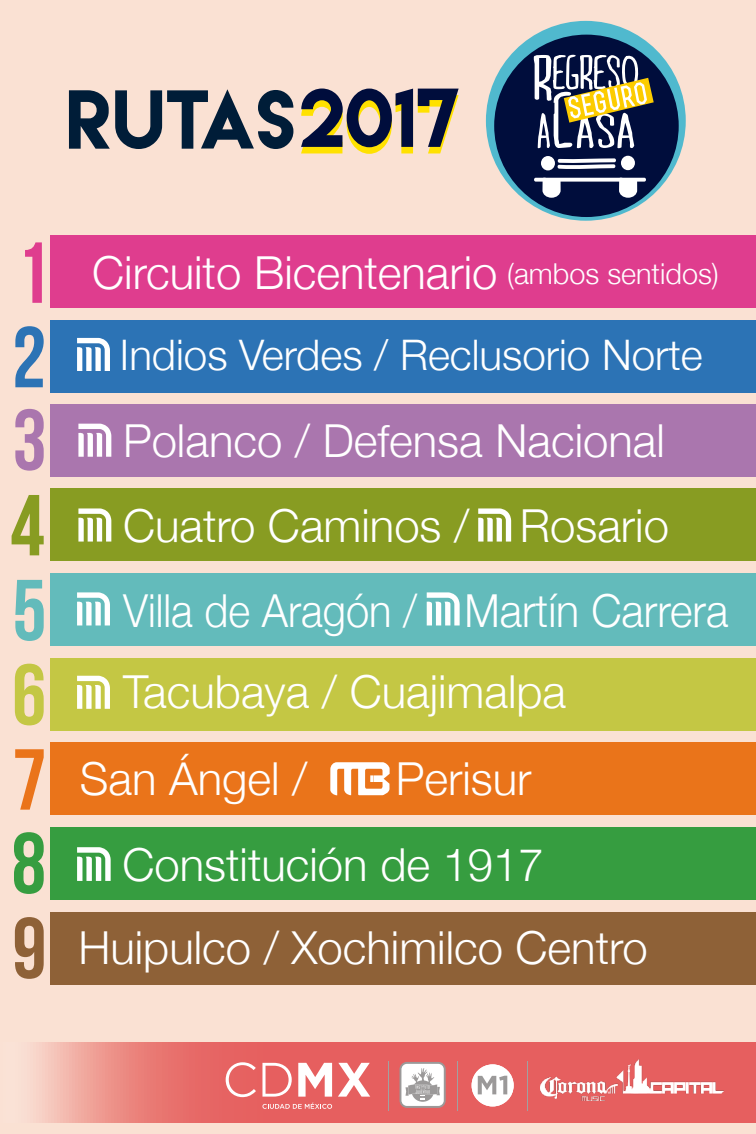
<style>
.page{position:relative;width:756px;height:1134px;background:#fae1d3}
.page>*{position:absolute;margin:0;border:0;box-sizing:border-box;transform-origin:0 0}
.t1{font:86.28px "Bebas Neue";color:#df3d8e}
.t2{font:86.28px "Bebas Neue";color:#2c73b5}
.t3{font:86.28px "Bebas Neue";color:#aa76ae}
.t4{font:86.28px "Bebas Neue";color:#889c22}
.t5{font:86.28px "Bebas Neue";color:#63bbbb}
.t6{font:86.28px "Bebas Neue";color:#c4c744}
.t7{font:86.28px "Bebas Neue";color:#ea741a}
.t8{font:86.28px "Bebas Neue";color:#369d40}
.t9{font:86.28px "Bebas Neue";color:#8e6137}
.t10{font:74.08px "Lemon Milk";color:#001d38}
.t11{font:300 45.48px "Helvetica Neue";color:#fff}
.t12{font:300 45.48px "Helvetica Neue";color:#fff;scale:.92 1}
.t13{font:300 42.1px "Helvetica Neue";color:#fff}
.s1{color:#ffe100}
.s2{font-size:28.8px}
</style>
<div class="page">
<svg style="left:36px;top:1042px;width:720px;height:80px;background:#e8706e"></svg>
<div style="left:50px;top:235px;width:706px;height:73px;background:#df3d8e"></div>
<div style="left:50px;top:320px;width:706px;height:73px;background:#2c73b5"></div>
<div style="left:50px;top:404px;width:706px;height:73px;background:#aa76ae"></div>
<div style="left:50px;top:488px;width:706px;height:73px;background:#889c22"></div>
<div style="left:50px;top:573px;width:706px;height:73px;background:#63bbbb"></div>
<div style="left:50px;top:658px;width:706px;height:73px;background:#c4c744"></div>
<div style="left:50px;top:742px;width:706px;height:73px;background:#ea741a"></div>
<div style="left:50px;top:827px;width:706px;height:73px;background:#369d40"></div>
<div style="left:50px;top:912px;width:706px;height:73px;background:#8e6137"></div>
<svg style="left:77px;top:847px;width:34px;height:34px"></svg>
<svg style="left:427px;top:592px;width:33px;height:33px"></svg>
<svg style="left:77px;top:592px;width:33px;height:33px"></svg>
<svg style="left:77px;top:676px;width:33px;height:33px"></svg>
<svg style="left:478px;top:508px;width:33px;height:33px"></svg>
<svg style="left:78px;top:508px;width:33px;height:33px"></svg>
<svg style="left:78px;top:424px;width:33px;height:33px"></svg>
<svg style="left:77px;top:338px;width:33px;height:33px"></svg>
<svg style="left:262px;top:1102px;width:70px;height:7px"></svg>
<svg style="left:226px;top:1062px;width:30px;height:35px"></svg>
<svg style="left:262px;top:1063px;width:30px;height:33px"></svg>
<svg style="left:298px;top:1063px;width:34px;height:33px"></svg>
<svg style="left:338px;top:1063px;width:32px;height:33px"></svg>
<svg style="left:399px;top:1062px;width:47px;height:46px;background:#d6d0d0"></svg>
<hr style="left:389px;top:1061px;width:1px;height:49px;background:#a1a1a1">
<hr style="left:457px;top:1061px;width:1px;height:49px;background:#a1a1a1">
<hr style="left:528px;top:1061px;width:1px;height:49px;background:#a1a1a1">
<svg style="left:472px;top:1064px;width:42px;height:42px;background:#e8cccc"></svg>
<img style="left:541px;top:1059px;width:183px;height:42px">
<div style="left:486px;top:21px;width:200px;height:200px;background:#50b9ce;border-radius:50%"></div>
<div style="left:494px;top:35px;width:185px;height:182px;background:#000d3c;border-radius:50%"></div>
<svg style="left:534px;top:55px;width:120px;height:93px"></svg>
<svg style="left:557px;top:158px;width:59px;height:11px"></svg>
<svg style="left:534px;top:177px;width:113px;height:21px"></svg>
<div style="left:541px;top:156px;width:14px;height:14px;background:#fff;border-radius:50%"></div>
<div style="left:621px;top:156px;width:14px;height:14px;background:#fff;border-radius:50%"></div>
<svg style="left:330px;top:762px;width:60px;height:33px"></svg>
<h2 class="t10" style="left:66px;top:68px;width:395px">RUTAS<span class="s1">2017</span></h2>
<h1 class="t1" style="left:16px;top:226px;width:36px">1</h1>
<h1 class="t2" style="left:12px;top:310px;width:36px">2</h1>
<h1 class="t3" style="left:12px;top:393px;width:36px">3</h1>
<h1 class="t4" style="left:10px;top:478px;width:36px">4</h1>
<h1 class="t5" style="left:12px;top:563px;width:36px">5</h1>
<h1 class="t6" style="left:12px;top:648px;width:36px">6</h1>
<h1 class="t7" style="left:12px;top:732px;width:36px">7</h1>
<h1 class="t8" style="left:12px;top:816px;width:36px">8</h1>
<h1 class="t9" style="left:12px;top:901px;width:36px">9</h1>
<p class="t11" style="left:92px;top:236px;width:628px">Circuito Bicentenario <span class="s2">(ambos sentidos)</span></p>
<p class="t13" style="left:120px;top:321px;width:584px">Indios Verdes / Reclusorio Norte</p>
<p class="t11" style="left:123px;top:404px;width:543px">Polanco / Defensa Nacional</p>
<p class="t11" style="left:123px;top:489px;width:547px">Cuatro Caminos / Rosario</p>
<p class="t12" style="left:123px;top:574px;width:659px">Villa de Aragón / Martín Carrera</p>
<p class="t11" style="left:123px;top:655px;width:445px">Tacubaya / Cuajimalpa</p>
<p class="t11" style="left:80px;top:742px;width:229px">San Ángel /</p>
<p class="t11" style="left:396px;top:742px;width:137px">Perisur</p>
<p class="t11" style="left:123px;top:828px;width:423px">Constitución de 1917</p>
<p class="t11" style="left:78px;top:911px;width:571px">Huipulco / Xochimilco Centro</p>
</div>
